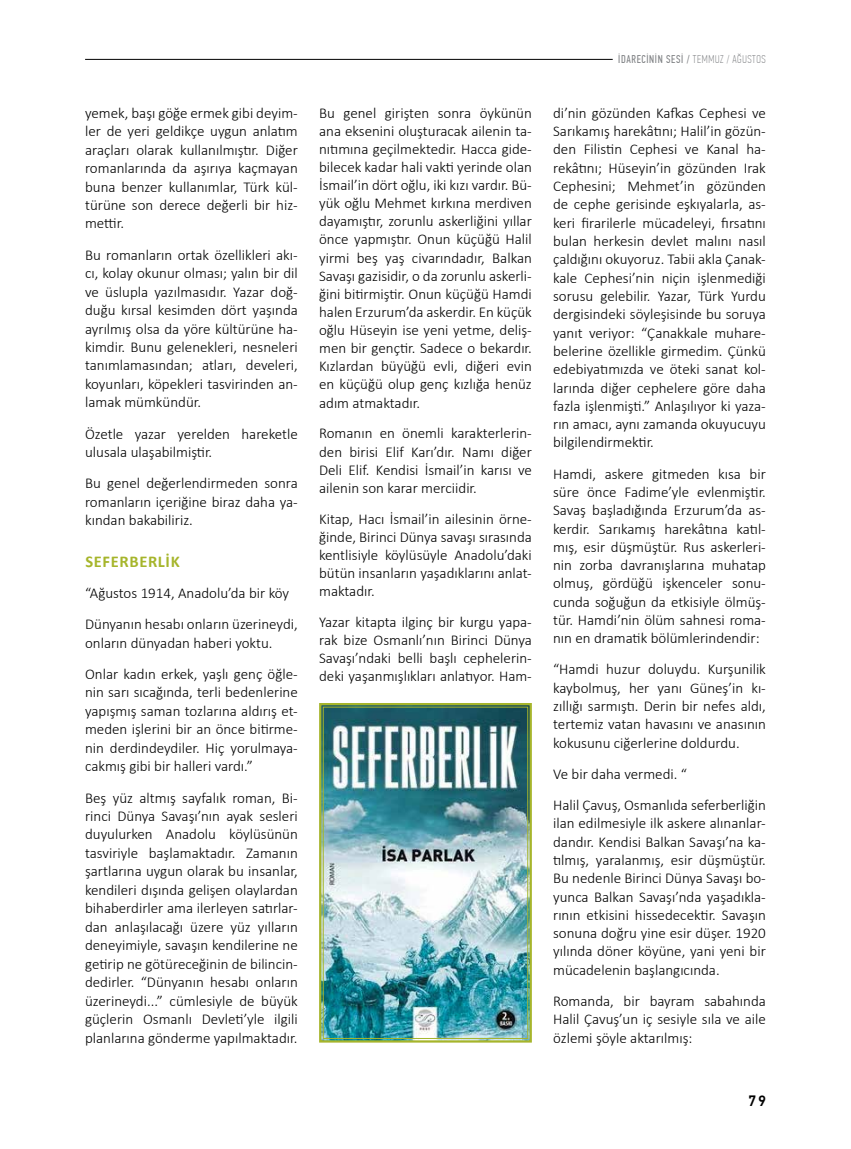
<style>
.page{position:relative;width:851px;height:1149px;background:#fff}
.page>*{position:absolute;margin:0;border:0;box-sizing:border-box;transform-origin:0 0}
.t1{font:700 16.5px "Calibri";letter-spacing:.04em;color:#a6b52b}
.t2{font:300 15px/18.3px "Calibri";color:#000;text-align:justify}
.t3{font:500 15px "PF Din Text Pro";color:#000}
.t4{font:11.25px "PF Din Text Comp Pro";letter-spacing:.055em;color:#808285}
.s1{font-weight:100}
</style>
<div class="page">
<hr style="left:85px;top:59px;width:527px;height:1px;background:#000">
<img style="left:319px;top:703px;width:213px;height:340px">
<div style="left:323px;top:706px;width:205px;height:332px;border:1px solid #a6b52b"></div>
<p class="t2" style="left:85px;top:103px;width:214px">yemek, başı göğe ermek gibi deyim&shy;ler de yeri geldikçe uygun anlatım araçları olarak kullanılmıştır. Diğer romanlarında da aşırıya kaçmayan buna benzer kullanımlar, Türk kül&shy;türüne son derece değerli bir hiz&shy;mettir.</p>
<p class="t2" style="left:85px;top:245px;width:214px">Bu romanların ortak özellikleri akı&shy;cı, kolay okunur olması; yalın bir dil ve üslupla yazılmasıdır. Yazar doğ&shy;duğu kırsal kesimden dört yaşında ayrılmış olsa da yöre kültürüne ha&shy;kimdir. Bunu gelenekleri, nesneleri tanımlamasından; atları, develeri, koyunları, köpekleri tasvirinden an&shy;lamak mümkündür.</p>
<p class="t2" style="left:85px;top:424px;width:214px">Özetle yazar yerelden hareketle ulusala ulaşabilmiştir.</p>
<p class="t2" style="left:85px;top:474px;width:214px">Bu genel değerlendirmeden sonra romanların içeriğine biraz daha ya&shy;kından bakabiliriz.</p>
<p class="t1" style="left:85px;top:549px;width:96px">SEFERBERLİK</p>
<p class="t2" style="left:85px;top:577px;width:214px;line-height:31.2px">“Ağustos 1914, Anadolu’da bir köy<br>Dünyanın hesabı onların üzerineydi,</p>
<p class="t2" style="left:85px;top:626px;width:214px;line-height:31.2px">onların dünyadan haberi yoktu.<br>Onlar kadın erkek, yaşlı genç öğle-</p>
<p class="t2" style="left:85px;top:683px;width:214px">nin sarı sıcağında, terli bedenlerine yapışmış saman tozlarına aldırış et&shy;meden işlerini bir an önce bitirme&shy;nin derdindeydiler. Hiç yorulmaya&shy;cakmış gibi bir halleri vardı.”</p>
<p class="t2" style="left:85px;top:788px;width:214px">Beş yüz altmış sayfalık roman, Bi&shy;rinci Dünya Savaşı’nın ayak sesleri duyulurken Anadolu köylüsünün tasviriyle başlamaktadır. Zamanın şartlarına uygun olarak bu insanlar, kendileri dışında gelişen olaylardan bihaberdirler ama ilerleyen satırlar&shy;dan anlaşılacağı üzere yüz yılların deneyimiyle, savaşın kendilerine ne getirip ne götüreceğinin de bilincin&shy;dedirler. “Dünyanın hesabı onların üzerineydi...” cümlesiyle de büyük güçlerin Osmanlı Devleti’yle ilgili planlarına gönderme yapılmaktadır.</p>
<p class="t2" style="left:319px;top:103px;width:214px">Bu genel girişten sonra öykünün ana eksenini oluşturacak ailenin ta&shy;nıtımına geçilmektedir. Hacca gide&shy;bilecek kadar hali vakti yerinde olan İsmail’in dört oğlu, iki kızı vardır. Bü&shy;yük oğlu Mehmet kırkına merdiven dayamıştır, zorunlu askerliğini yıllar önce yapmıştır. Onun küçüğü Halil yirmi beş yaş civarındadır, Balkan Savaşı gazisidir, o da zorunlu askerli&shy;ğini bitirmiştir. Onun küçüğü Hamdi halen Erzurum’da askerdir. En küçük oğlu Hüseyin ise yeni yetme, deliş&shy;men bir gençtir. Sadece o bekardır.<br>Kızlardan büyüğü evli, diğeri evin en küçüğü olup genç kızlığa henüz adım atmaktadır.</p>
<p class="t2" style="left:319px;top:424px;width:214px">Romanın en önemli karakterlerin&shy;den birisi Elif Karı’dır. Namı diğer Deli Elif. Kendisi İsmail’in karısı ve ailenin son karar merciidir.</p>
<p class="t2" style="left:319px;top:509px;width:214px">Kitap, Hacı İsmail’in ailesinin örne&shy;ğinde, Birinci Dünya savaşı sırasında kentlisiyle köylüsüyle Anadolu’daki bütün insanların yaşadıklarını anlat&shy;maktadır.</p>
<p class="t2" style="left:319px;top:612px;width:214px">Yazar kitapta ilginç bir kurgu yapa&shy;rak bize Osmanlı’nın Birinci Dünya Savaşı’ndaki belli başlı cephelerin&shy;deki yaşanmışlıkları anlatıyor. Ham-</p>
<p class="t4" style="left:618px;top:53px;width:149px">İDARECİNİN SESİ / <span class="s1">TEMMUZ / AĞUSTOS</span></p>
<p class="t2" style="left:553px;top:103px;width:214px">di’nin gözünden Kafkas Cephesi ve Sarıkamış harekâtını; Halil’in gözün&shy;den Filistin Cephesi ve Kanal ha&shy;rekâtını; Hüseyin’in gözünden Irak Cephesini; Mehmet’in gözünden de cephe gerisinde eşkıyalarla, as&shy;keri firarilerle mücadeleyi, fırsatını bulan herkesin devlet malını nasıl çaldığını okuyoruz. Tabii akla Çanak&shy;kale Cephesi’nin niçin işlenmediği sorusu gelebilir. Yazar, Türk Yurdu dergisindeki söyleşisinde bu soruya yanıt veriyor: “Çanakkale muhare&shy;belerine özellikle girmedim. Çünkü edebiyatımızda ve öteki sanat kol&shy;larında diğer cephelere göre daha fazla işlenmişti.” Anlaşılıyor ki yaza&shy;rın amacı, aynı zamanda okuyucuyu bilgilendirmektir.</p>
<p class="t2" style="left:553px;top:464px;width:214px">Hamdi, askere gitmeden kısa bir süre önce Fadime’yle evlenmiştir.<br>Savaş başladığında Erzurum’da as&shy;kerdir. Sarıkamış harekâtına katıl&shy;mış, esir düşmüştür. Rus askerleri&shy;nin zorba davranışlarına muhatap olmuş, gördüğü işkenceler sonu&shy;cunda soğuğun da etkisiyle ölmüş&shy;tür. Hamdi’nin ölüm sahnesi roma&shy;nın en dramatik bölümlerindendir:</p>
<p class="t2" style="left:553px;top:660px;width:214px">“Hamdi huzur doluydu. Kurşunilik kaybolmuş, her yanı Güneş’in kı&shy;zıllığı sarmıştı. Derin bir nefes aldı, tertemiz vatan havasını ve anasının kokusunu ciğerlerine doldurdu.</p>
<p class="t2" style="left:553px;top:758px;width:214px;line-height:31px">Ve bir daha vermedi. “<br>Halil Çavuş, Osmanlıda seferberliğin</p>
<p class="t2" style="left:553px;top:813px;width:214px">ilan edilmesiyle ilk askere alınanlar&shy;dandır. Kendisi Balkan Savaşı’na ka&shy;tılmış, yaralanmış, esir düşmüştür.<br>Bu nedenle Birinci Dünya Savaşı bo&shy;yunca Balkan Savaşı’nda yaşadıkla&shy;rının etkisini hissedecektir. Savaşın sonuna doğru yine esir düşer. 1920 yılında döner köyüne, yani yeni bir mücadelenin başlangıcında.</p>
<p class="t2" style="left:553px;top:991px;width:214px">Romanda, bir bayram sabahında Halil Çavuş’un iç sesiyle sıla ve aile özlemi şöyle aktarılmış:</p>
<p class="t3" style="left:748px;top:1091px;width:19px">79</p>
</div>
